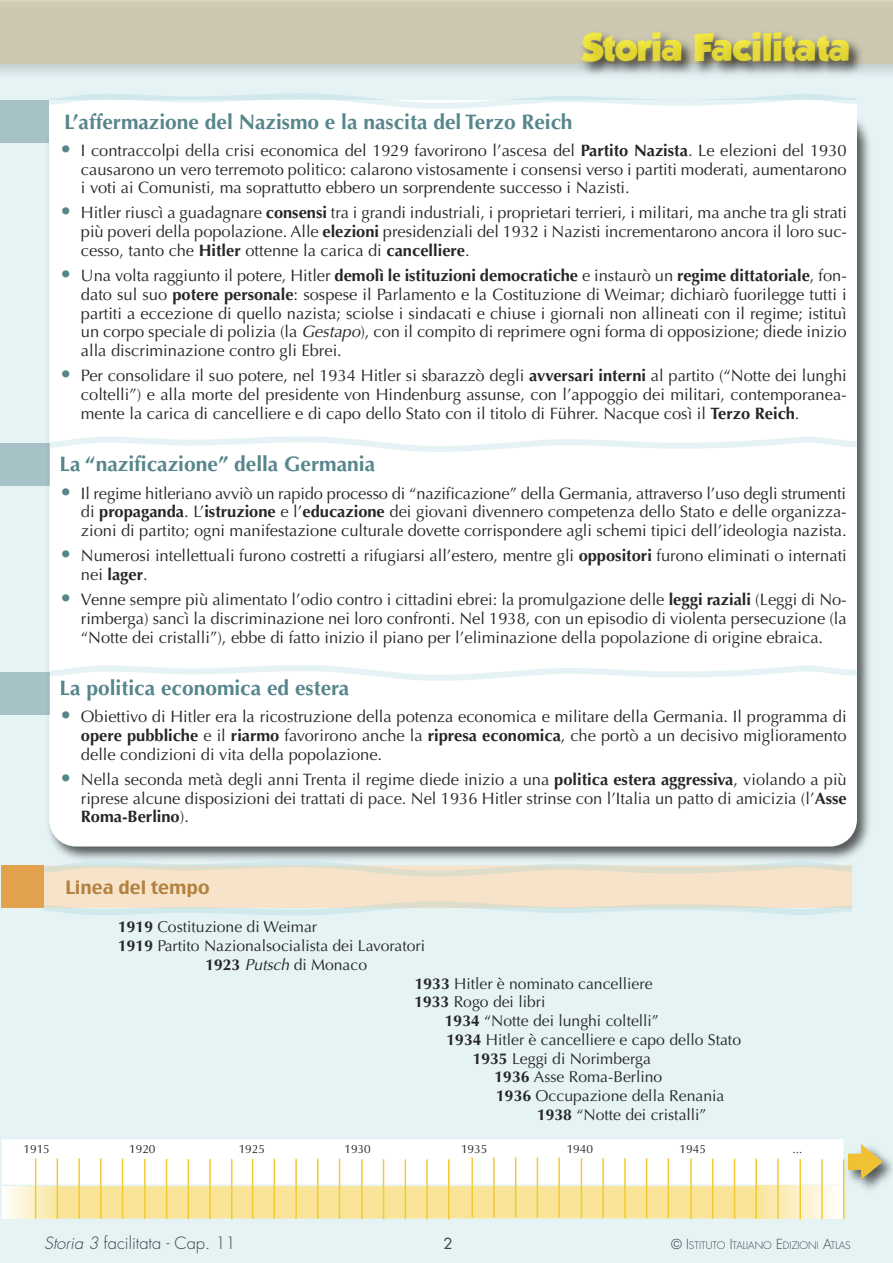
<style>
.page{position:relative;width:893px;height:1263px;background:#e5f3f5}
.page>*{position:absolute;margin:0;border:0;box-sizing:border-box;transform-origin:0 0}
.t1{font:34.65px "GROBOLD";color:rgb(255 241 42/.8)}
.t2{font:700 21px "Optima";color:#56858c}
.t3{font:18px "Charcoal CY";color:#b3803e}
.t4{font:16.5px/18.8px "Optima";color:#272627;text-align:justify}
.t5{font:300 16.5px "Futura";color:#272627}
.t6{font:15.75px "Optima";color:#272627}
.t7{font:15px "Futura";color:#272627}
.t8{font:12px "Zapf Humanist 601 BT";color:#272627}
.t9{font:300 10.2px "Futura";color:#272627}
.s1{font-size:21px;color:#56858c}
.s2{font-weight:700}
.s3{font-style:italic}
.s4{font-size:13.5px}
</style>
<div class="page">
<div style="left:0;top:0;width:893px;height:64px;background:#cbc7b1"></div>
<img style="left:529px;top:33px;width:348px;height:44px">
<div style="left:44px;top:865px;width:808px;height:43px;background:#f6e3c9"></div>
<div style="left:2px;top:865px;width:42px;height:42px;background:#e2a24d"></div>
<svg style="left:44px;top:865px;width:808px;height:12px"></svg>
<svg style="left:38px;top:901px;width:814px;height:15px"></svg>
<svg style="left:757px;top:1186px;width:86px;height:32px;background:#fbf1ca"></svg>
<svg style="left:3px;top:1186px;width:57px;height:32px;background:#fbf1cb"></svg>
<div style="left:60px;top:1186px;width:696px;height:32px;background:#f9e498"></div>
<div style="left:2px;top:1139px;width:841px;height:45px;background:#fff"></div>
<img style="left:841px;top:1156px;width:52px;height:43px">
<svg style="left:848px;top:1144px;width:35px;height:36px"></svg>
<hr style="left:35px;top:1158px;width:1px;height:60px;background:#f3ca32">
<hr style="left:57px;top:1158px;width:1px;height:60px;background:#f3ca32">
<hr style="left:78px;top:1158px;width:2px;height:60px;background:#f3ca32">
<hr style="left:100px;top:1158px;width:2px;height:60px;background:#f3ca32">
<hr style="left:122px;top:1158px;width:1px;height:60px;background:#f3ca32">
<hr style="left:144px;top:1159px;width:2px;height:60px;background:#f3ca32">
<hr style="left:166px;top:1159px;width:1px;height:60px;background:#f3ca32">
<hr style="left:188px;top:1159px;width:1px;height:60px;background:#f3ca32">
<hr style="left:209px;top:1159px;width:2px;height:60px;background:#f3ca32">
<hr style="left:231px;top:1159px;width:2px;height:60px;background:#f3ca32">
<hr style="left:252px;top:1158px;width:1px;height:61px;background:#f3ca32">
<hr style="left:274px;top:1158px;width:1px;height:61px;background:#f3ca32">
<hr style="left:295px;top:1159px;width:2px;height:60px;background:#f3ca32">
<hr style="left:317px;top:1159px;width:2px;height:60px;background:#f3ca32">
<hr style="left:339px;top:1159px;width:1px;height:60px;background:#f3ca32">
<hr style="left:361px;top:1159px;width:2px;height:60px;background:#f3ca32">
<hr style="left:383px;top:1159px;width:1px;height:60px;background:#f3ca32">
<hr style="left:405px;top:1159px;width:1px;height:60px;background:#f3ca32">
<hr style="left:426px;top:1159px;width:2px;height:60px;background:#f3ca32">
<hr style="left:448px;top:1159px;width:1px;height:60px;background:#f3ca32">
<hr style="left:471px;top:1157px;width:2px;height:60px;background:#f3ca32">
<hr style="left:493px;top:1157px;width:2px;height:60px;background:#f3ca32">
<hr style="left:515px;top:1157px;width:1px;height:60px;background:#f3ca32">
<hr style="left:537px;top:1157px;width:1px;height:60px;background:#f3ca32">
<hr style="left:558px;top:1157px;width:2px;height:60px;background:#f3ca32">
<hr style="left:581px;top:1158px;width:1px;height:60px;background:#f3ca32">
<hr style="left:602px;top:1158px;width:2px;height:60px;background:#f3ca32">
<hr style="left:624px;top:1158px;width:2px;height:60px;background:#f3ca32">
<hr style="left:646px;top:1158px;width:1px;height:60px;background:#f3ca32">
<hr style="left:668px;top:1158px;width:1px;height:60px;background:#f3ca32">
<hr style="left:690px;top:1158px;width:2px;height:61px;background:#f3ca32">
<hr style="left:712px;top:1158px;width:1px;height:61px;background:#f3ca32">
<hr style="left:734px;top:1159px;width:1px;height:60px;background:#f3ca32">
<hr style="left:755px;top:1159px;width:2px;height:60px;background:#f3ca32">
<hr style="left:777px;top:1159px;width:2px;height:60px;background:#f3ca32">
<hr style="left:799px;top:1159px;width:2px;height:60px;background:#f3ca32">
<hr style="left:821px;top:1159px;width:2px;height:60px;background:#f3ca32">
<hr style="left:843px;top:1159px;width:1px;height:60px;background:#f3ca32">
<img style="left:42px;top:120px;width:828px;height:745px">
<div style="left:49px;top:112px;width:808px;height:734px;background:#fff;border-radius:27px"></div>
<div style="left:49px;top:100px;width:808px;height:42px;background:#fff"></div>
<div style="left:0;top:100px;width:49px;height:42px;background:#a6c2c6"></div>
<svg style="left:49px;top:93px;width:808px;height:16px"></svg>
<div style="left:0;top:443px;width:50px;height:42px;background:#a6c2c6"></div>
<svg style="left:44px;top:431px;width:819px;height:26px"></svg>
<div style="left:0;top:672px;width:50px;height:42px;background:#a6c2c6"></div>
<svg style="left:44px;top:660px;width:820px;height:26px"></svg>
<h1 class="t1" style="left:582px;top:27px;width:270px">Storia Facilitata</h1>
<p class="t2" style="left:64px;top:113px;width:510px">L’affermazione del Nazismo e la nascita del Terzo Reich</p>
<p class="t4" style="left:81px;top:142px;width:767px;text-indent:-21px"><span class="s1">•</span> I contraccolpi della crisi economica del 1929 favorirono l’ascesa del <span class="s2">Partito Nazista</span>. Le elezioni del 1930 causarono un vero terremoto politico: calarono vistosamente i consensi verso i partiti moderati, aumentarono i voti ai Comunisti, ma soprattutto ebbero un sorprendente successo i Nazisti.</p>
<p class="t4" style="left:81px;top:205px;width:768px;text-indent:-21px"><span class="s1">•</span> Hitler riuscì a guadagnare <span class="s2">consensi</span> tra i grandi industriali, i proprietari terrieri, i militari, ma anche tra gli strati più poveri della popolazione. Alle <span class="s2">elezioni</span> presidenziali del 1932 i Nazisti incrementarono ancora il loro suc&shy;cesso, tanto che <span class="s2">Hitler</span> ottenne la carica di <span class="s2">cancelliere</span>.</p>
<p class="t4" style="left:81px;top:268px;width:767px;text-indent:-21px"><span class="s1">•</span> Una volta raggiunto il potere, Hitler <span class="s2">demolì le istituzioni democratiche</span> e instaurò un <span class="s2">regime dittatoriale</span>, fon&shy;dato sul suo <span class="s2">potere personale</span>: sospese il Parlamento e la Costituzione di Weimar; dichiarò fuorilegge tutti i partiti a eccezione di quello nazista; sciolse i sindacati e chiuse i giornali non allineati con il regime; istituì un corpo speciale di polizia (la <span class="s3">Gestapo</span>), con il compito di reprimere ogni forma di opposizione; diede inizio alla discriminazione contro gli Ebrei.</p>
<p class="t4" style="left:81px;top:368px;width:767px;text-indent:-21px"><span class="s1">•</span> Per consolidare il suo potere, nel 1934 Hitler si sbarazzò degli <span class="s2">avversari interni</span> al partito (“Notte dei lunghi coltelli”) e alla morte del presidente von Hindenburg assunse, con l’appoggio dei militari, contemporanea&shy;mente la carica di cancelliere e di capo dello Stato con il titolo di Führer. Nacque così il <span class="s2">Terzo Reich</span>.</p>
<p class="t2" style="left:60px;top:456px;width:317px">La “nazificazione” della Germania</p>
<p class="t4" style="left:81px;top:485px;width:767px;text-indent:-21px"><span class="s1">•</span> Il regime hitleriano avviò un rapido processo di “nazificazione” della Germania, attraverso l’uso degli strumenti di <span class="s2">propaganda</span>. L’<span class="s2">istruzione</span> e l’<span class="s2">educazione</span> dei giovani divennero competenza dello Stato e delle organizza&shy;zioni di partito; ogni manifestazione culturale dovette corrispondere agli schemi tipici dell’ideologia nazista.</p>
<p class="t4" style="left:81px;top:548px;width:767px;text-indent:-21px"><span class="s1">•</span> Numerosi intellettuali furono costretti a rifugiarsi all’estero, mentre gli <span class="s2">oppositori</span> furono eliminati o internati nei <span class="s2">lager</span>.</p>
<p class="t4" style="left:81px;top:592px;width:767px;text-indent:-21px"><span class="s1">•</span> Venne sempre più alimentato l’odio contro i cittadini ebrei: la promulgazione delle <span class="s2">leggi raziali</span> (Leggi di No&shy;rimberga) sancì la discriminazione nei loro confronti. Nel 1938, con un episodio di violenta persecuzione (la “Notte dei cristalli”), ebbe di fatto inizio il piano per l’eliminazione della popolazione di origine ebraica.</p>
<p class="t2" style="left:60px;top:679px;width:291px">La politica economica ed estera</p>
<p class="t4" style="left:81px;top:709px;width:767px;text-indent:-21px"><span class="s1">•</span> Obiettivo di Hitler era la ricostruzione della potenza economica e militare della Germania. Il programma di <span class="s2">opere pubbliche</span> e il <span class="s2">riarmo</span> favorirono anche la <span class="s2">ripresa economica</span>, che portò a un decisivo miglioramento delle condizioni di vita della popolazione.</p>
<p class="t4" style="left:81px;top:771px;width:767px;text-indent:-21px"><span class="s1">•</span> Nella seconda metà degli anni Trenta il regime diede inizio a una <span class="s2">politica estera aggressiva</span>, violando a più riprese alcune disposizioni dei trattati di pace. Nel 1936 Hitler strinse con l’Italia un patto di amicizia (l’<span class="s2">Asse Roma-Berlino</span>).</p>
<p class="t3" style="left:65px;top:877px;width:146px">Linea del tempo</p>
<p class="t6" style="left:118px;top:920px;width:201px"><span class="s2">1919</span> Costituzione di Weimar</p>
<p class="t6" style="left:118px;top:939px;width:308px"><span class="s2">1919</span> Partito Nazionalsocialista dei Lavoratori</p>
<p class="t6" style="left:205px;top:958px;width:163px"><span class="s2">1923</span> <span class="s3">Putsch</span> di Monaco</p>
<p class="t6" style="left:415px;top:977px;width:239px"><span class="s2">1933</span> Hitler è nominato cancelliere</p>
<p class="t6" style="left:414px;top:995px;width:133px"><span class="s2">1933</span> Rogo dei libri</p>
<p class="t6" style="left:445px;top:1014px;width:216px"><span class="s2">1934</span> “Notte dei lunghi coltelli”</p>
<p class="t6" style="left:446px;top:1033px;width:296px"><span class="s2">1934</span> Hitler è cancelliere e capo dello Stato</p>
<p class="t6" style="left:473px;top:1052px;width:180px"><span class="s2">1935</span> Leggi di Norimberga</p>
<p class="t6" style="left:494px;top:1070px;width:169px"><span class="s2">1936</span> Asse Roma-Berlino</p>
<p class="t6" style="left:496px;top:1089px;width:230px"><span class="s2">1936</span> Occupazione della Renania</p>
<p class="t6" style="left:537px;top:1108px;width:171px"><span class="s2">1938</span> “Notte dei cristalli”</p>
<p class="t8" style="left:24px;top:1142px;width:28px">1915</p>
<p class="t8" style="left:129px;top:1142px;width:28px">1920</p>
<p class="t8" style="left:239px;top:1142px;width:28px">1925</p>
<p class="t8" style="left:344px;top:1142px;width:28px">1930</p>
<p class="t8" style="left:461px;top:1142px;width:28px">1935</p>
<p class="t8" style="left:567px;top:1142px;width:28px">1940</p>
<p class="t8" style="left:680px;top:1142px;width:28px">1945</p>
<p class="t8" style="left:793px;top:1142px;width:11px">...</p>
<p class="t5" style="left:44px;top:1235px;width:193px"><span class="s3">Storia 3</span> facilitata - Cap. 11</p>
<p class="t7" style="left:443px;top:1236px;width:11px">2</p>
<p class="t9" style="left:671px;top:1240px;width:181px"><span class="s4">© I</span>STITUTO <span class="s4">I</span>TALIANO <span class="s4">E</span>DIZIONI <span class="s4">A</span>TLAS</p>
</div>
